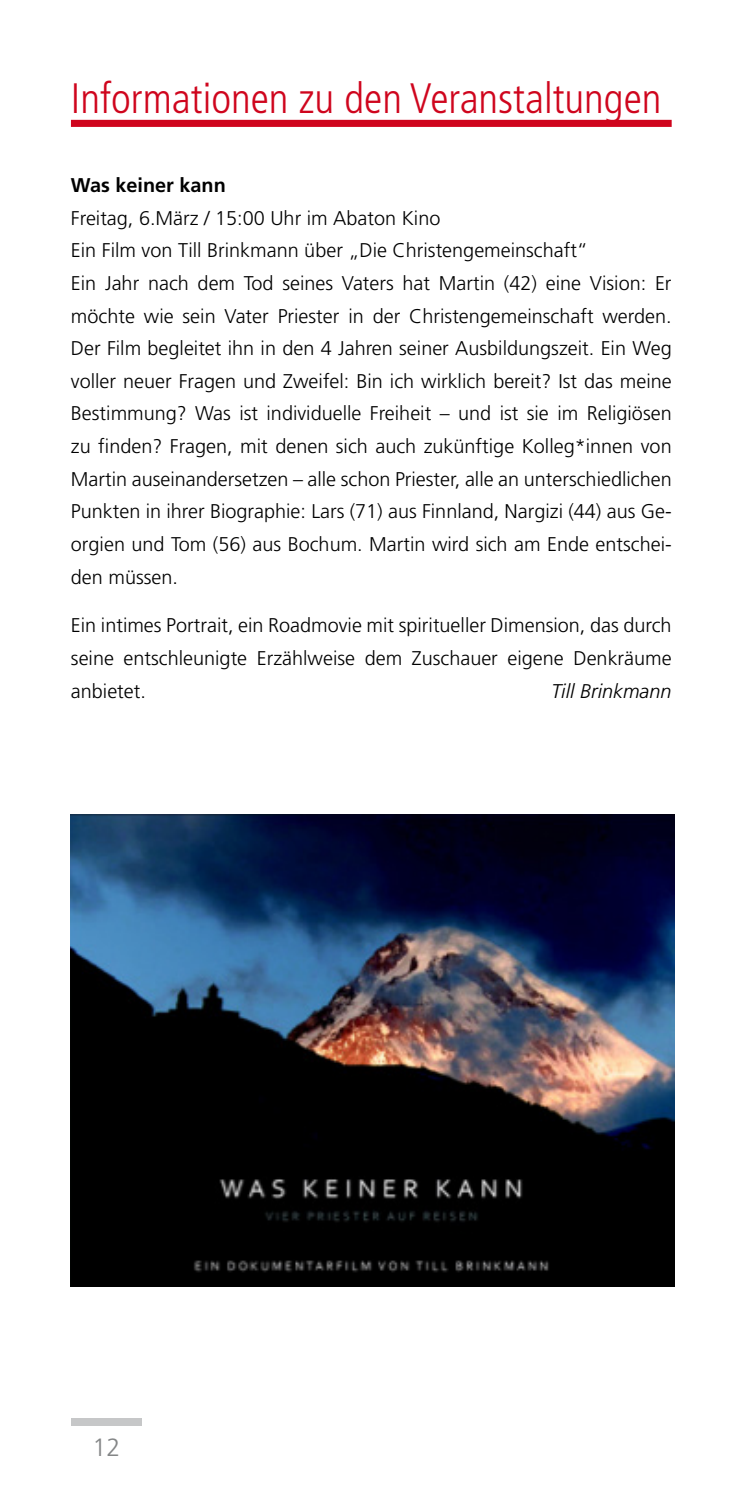
<style>
.page{position:relative;width:745px;height:1489px;background:#fff}
.page>*{position:absolute;margin:0;border:0;box-sizing:border-box;transform-origin:0 0}
.t1{font:300 condensed 42.5px "Frutiger";color:#cf051d}
.t2{font:300 25px "Frutiger";color:#848687}
.t3{font:300 19.75px/32.5px "Frutiger";color:#000}
.t4{font:700 19.75px "Frutiger";color:#000}
.t5{font:italic 300 19.75px "Frutiger";color:#000}
</style>
<div class="page">
<div style="left:71px;top:1417px;width:71px;height:7px;background:#c6c7c8"></div>
<div style="left:71px;top:120px;width:600px;height:7px;background:#cf051d"></div>
<img style="left:71px;top:814px;width:602px;height:472px">
<img style="left:71px;top:1164px;width:602px;height:69px">
<img style="left:71px;top:1259px;width:602px;height:15px">
<h1 class="t1" style="left:71px;top:74px;width:591px">Informationen zu den Veranstaltungen</h1>
<p class="t4" style="left:71px;top:174px;width:156px">Was keiner kann</p>
<p class="t3" style="left:71px;top:202px;width:602px">Freitag, 6.März / 15:00 Uhr im Abaton Kino<br>Ein Film von Till Brinkmann über „Die Christengemeinschaft“<br>Ein Jahr nach dem Tod seines Vaters hat Martin (42) eine Vision: Er möchte wie sein Vater Priester in der Christengemeinschaft werden.<br>Der Film begleitet ihn in den 4 Jahren seiner Ausbildungszeit. Ein Weg voller neuer Fragen und Zweifel: Bin ich wirklich bereit? Ist das meine Bestimmung? Was ist individuelle Freiheit – und ist sie im Religiösen zu finden? Fragen, mit denen sich auch zukünftige Kolleg*innen von Martin auseinandersetzen – alle schon Priester, alle an unterschiedlichen Punkten in ihrer Biographie: Lars (71) aus Finnland, Nargizi (44) aus Ge&shy;orgien und Tom (56) aus Bochum. Martin wird sich am Ende entschei&shy;den müssen.</p>
<p class="t3" style="left:71px;top:609px;width:602px;text-align:justify">Ein intimes Portrait, ein Roadmovie mit spiritueller Dimension, das durch seine entschleunigte Erzählweise dem Zuschauer eigene Denkräume anbietet.</p>
<p class="t5" style="left:551px;top:679px;width:122px">Till Brinkmann</p>
<p class="t2" style="left:92px;top:1433px;width:29px">12</p>
</div>
